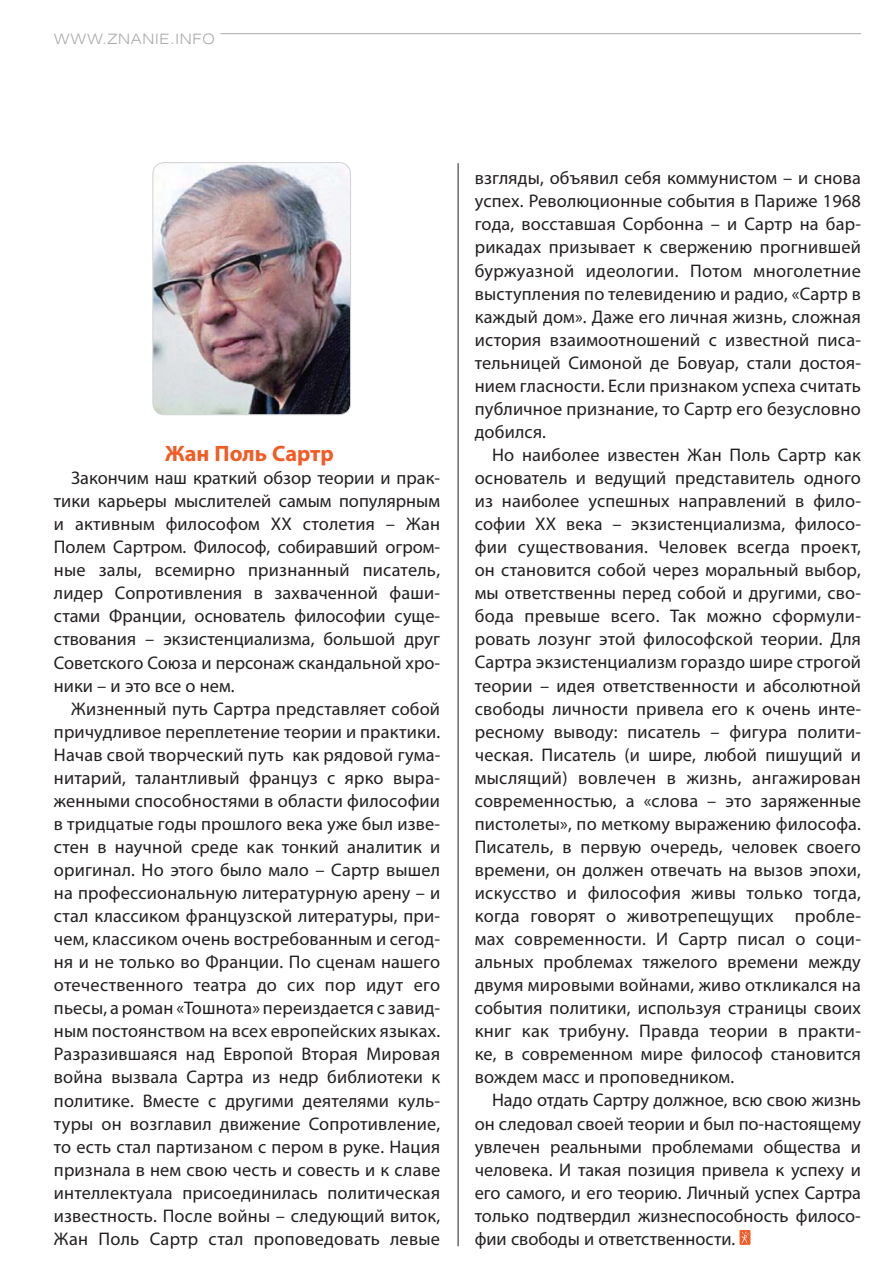
<style>
.page{position:relative;width:893px;height:1263px;background:#fff}
.page>*{position:absolute;margin:0;border:0;box-sizing:border-box;transform-origin:0 0}
.t1{font:700 22.35px "Myriad Pro";color:#f15b24}
.t2{font:18.3px/23.1px "Myriad Pro";letter-spacing:.01em;color:#231f20;text-align:justify}
.t3{font:300 14.25px "Helios Ext";letter-spacing:.05em;color:#a8a9ac}
</style>
<div class="page">
<div style="left:739px;top:1230px;width:11px;height:15px;background:#f15b24"></div>
<svg style="left:741px;top:1231px;width:8px;height:13px"></svg>
<hr style="left:458px;top:163px;width:1px;height:1083px;background:#231f20">
<hr style="left:220px;top:33px;width:641px;height:1px;background:#a8a9ac">
<img style="left:153px;top:163px;width:198px;height:252px;border-radius:12px">
<div style="left:152px;top:162px;width:199px;height:253px;border:1px solid #d2d3d4;border-radius:12px"></div>
<p class="t3" style="left:54px;top:33px;width:162px">WWW.ZNANIE.INFO</p>
<p class="t1" style="left:165px;top:440px;width:170px">Жан Поль Сартр</p>
<p class="t2" style="left:54px;top:466px;width:388px;text-indent:17px">Закончим наш краткий обзор теории и прак&shy;тики карьеры мыслителей самым популярным и активным философом ХХ столетия – Жан Полем Сартром. Философ, собиравший огром&shy;ные залы, всемирно признанный писатель, лидер Сопротивления в захваченной фаши&shy;стами Франции, основатель философии суще&shy;ствования – экзистенциализма, большой друг Советского Союза и персонаж скандальной хро&shy;ники – и это все о нем.</p>
<p class="t2" style="left:54px;top:697px;width:388px;text-indent:17px">Жизненный путь Сартра представляет собой причудливое переплетение теории и практики.<br>Начав свой творческий путь как рядовой гума&shy;нитарий, талантливый француз с ярко выра&shy;женными способностями в области философии в тридцатые годы прошлого века уже был изве&shy;стен в научной среде как тонкий аналитик и оригинал. Но этого было мало – Сартр вышел на профессиональную литературную арену – и стал классиком французской литературы, при&shy;чем, классиком очень востребованным и сегод&shy;ня и не только во Франции. По сценам нашего отечественного театра до сих пор идут его пьесы, а роман «Тошнота» переиздается с завид&shy;ным постоянством на всех европейских языках.<br>Разразившаяся над Европой Вторая Мировая война вызвала Сартра из недр библиотеки к политике. Вместе с другими деятелями куль&shy;туры он возглавил движение Сопротивление, то есть стал партизаном с пером в руке. Нация признала в нем свою честь и совесть и к славе интеллектуала присоединилась политическая известность. После войны – следующий виток, Жан Поль Сартр стал проповедовать левые</p>
<p class="t2" style="left:475px;top:166px;width:388px">взгляды, объявил себя коммунистом – и снова успех. Революционные события в Париже 1968 года, восставшая Сорбонна – и Сартр на бар&shy;рикадах призывает к свержению прогнившей буржуазной идеологии. Потом многолетние выступления по телевидению и радио, «Сартр в каждый дом». Даже его личная жизнь, сложная история взаимоотношений с известной писа&shy;тельницей Симоной де Бовуар, стали достоя&shy;нием гласности. Если признаком успеха считать публичное признание, то Сартр его безусловно добился.</p>
<p class="t2" style="left:475px;top:443px;width:388px;text-indent:17px">Но наиболее известен Жан Поль Сартр как основатель и ведущий представитель одного из наиболее успешных направлений в фило&shy;софии ХХ века – экзистенциализма, филосо&shy;фии существования. Человек всегда проект, он становится собой через моральный выбор, мы ответственны перед собой и другими, сво&shy;бода превыше всего. Так можно сформули&shy;ровать лозунг этой философской теории. Для Сартра экзистенциализм гораздо шире строгой теории – идея ответственности и абсолютной свободы личности привела его к очень инте&shy;ресному выводу: писатель – фигура полити&shy;ческая. Писатель (и шире, любой пишущий и мыслящий) вовлечен в жизнь, ангажирован современностью, а «слова – это заряженные пистолеты», по меткому выражению философа.<br>Писатель, в первую очередь, человек своего времени, он должен отвечать на вызов эпохи, искусство и философия живы только тогда, когда говорят о животрепещущих пробле&shy;мах современности. И Сартр писал о соци&shy;альных проблемах тяжелого времени между двумя мировыми войнами, живо откликался на события политики, используя страницы своих книг как трибуну. Правда теории в практи&shy;ке, в современном мире философ становится вождем масс и проповедником.</p>
<p class="t2" style="left:475px;top:1089px;width:388px;text-indent:17px">Надо отдать Сартру должное, всю свою жизнь он следовал своей теории и был по-настоящему увлечен реальными проблемами общества и человека. И такая позиция привела к успеху и его самого, и его теорию. Личный успех Сартра только подтвердил жизнеспособность филосо&shy;фии свободы и ответственности.</p>
</div>
